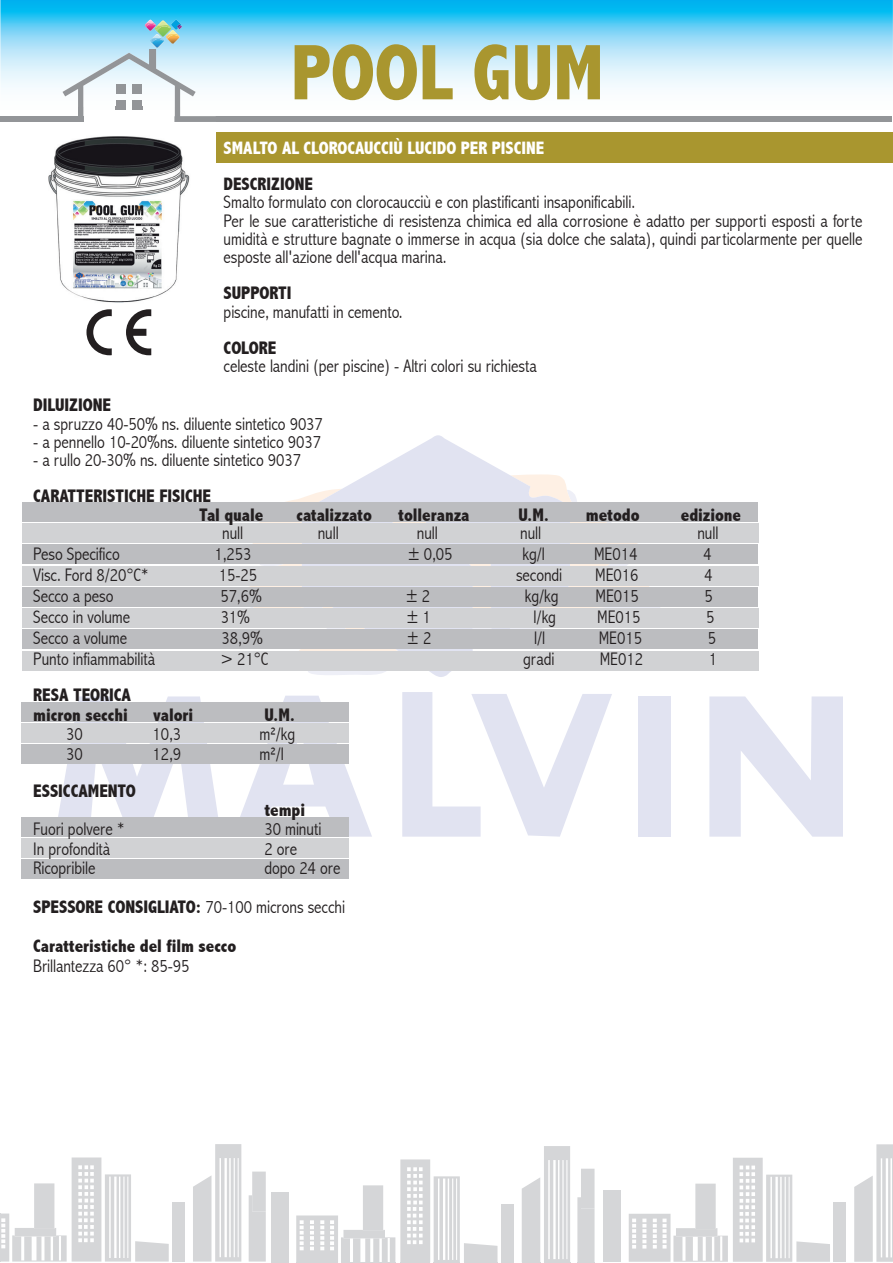
<style>
.page{position:relative;width:893px;height:1263px;background:#fff}
.page>*{position:absolute;margin:0;border:0;box-sizing:border-box;transform-origin:0 0}
.t1{font:800 condensed 79.5px "Abadi";color:#a9962f}
.t2{font:300 condensed 18.15px/18.1px "Abadi";letter-spacing:-.005em;color:#231f20}
.t3{font:800 condensed 18.15px/39px "Abadi";letter-spacing:-.005em;color:#231f20}
.t4{font:800 condensed 18px "Abadi";color:#fff}
.t5{font:800 condensed 18px "Abadi";color:#231f20}
.s1{font-weight:300}
</style>
<div class="page">
<svg style="left:0;top:0;width:893px;height:93px"></svg>
<div style="left:833px;top:1202px;width:13px;height:60px;background:#d5d6d8"></div>
<svg style="left:854px;top:1144px;width:39px;height:118px"></svg>
<div style="left:604px;top:1190px;width:17px;height:72px;background:#d5d6d8"></div>
<svg style="left:629px;top:1158px;width:201px;height:104px"></svg>
<svg style="left:577px;top:1169px;width:17px;height:94px"></svg>
<svg style="left:522px;top:1146px;width:48px;height:117px"></svg>
<svg style="left:296px;top:1159px;width:218px;height:104px"></svg>
<svg style="left:249px;top:1171px;width:40px;height:92px"></svg>
<div style="left:172px;top:1202px;width:13px;height:59px;background:#d5d6d8"></div>
<svg style="left:193px;top:1144px;width:48px;height:117px"></svg>
<svg style="left:0;top:1157px;width:169px;height:104px"></svg>
<svg style="left:236px;top:491px;width:414px;height:160px"></svg>
<svg style="left:302px;top:435px;width:268px;height:242px"></svg>
<div style="left:638px;top:696px;width:32px;height:141px;background:#e1e3f1"></div>
<svg style="left:709px;top:696px;width:134px;height:141px"></svg>
<svg style="left:58px;top:696px;width:160px;height:121px"></svg>
<svg style="left:240px;top:696px;width:132px;height:141px"></svg>
<svg style="left:402px;top:692px;width:210px;height:145px"></svg>
<div style="left:22px;top:503px;width:736px;height:19px;background:#bcbdc0"></div>
<div style="left:22px;top:524px;width:737px;height:19px;background:#d1d2d4"></div>
<div style="left:0;top:116px;width:84px;height:6px;background:#939598"></div>
<div style="left:175px;top:116px;width:717px;height:6px;background:#939598"></div>
<div style="left:216px;top:133px;width:677px;height:30px;background:#a9962f"></div>
<img style="left:48px;top:116px;width:142px;height:201px">
<img style="left:48px;top:116px;width:36px;height:6px">
<svg style="left:63px;top:20px;width:133px;height:96px"></svg>
<img style="left:175px;top:116px;width:40px;height:6px">
<svg style="left:86px;top:309px;width:26px;height:46px"></svg>
<svg style="left:126px;top:309px;width:25px;height:46px"></svg>
<div style="left:21px;top:702px;width:328px;height:20px;background:#bcbdc0"></div>
<div style="left:21px;top:723px;width:328px;height:20px;background:#d1d2d4"></div>
<div style="left:22px;top:545px;width:736px;height:19px;background:#bcbdc0"></div>
<div style="left:21px;top:744px;width:328px;height:20px;background:#bcbdc0"></div>
<div style="left:22px;top:587px;width:736px;height:20px;background:#bcbdc0"></div>
<div style="left:22px;top:608px;width:737px;height:20px;background:#d1d2d4"></div>
<div style="left:22px;top:629px;width:736px;height:20px;background:#bcbdc0"></div>
<div style="left:22px;top:566px;width:737px;height:20px;background:#d1d2d4"></div>
<div style="left:22px;top:651px;width:737px;height:19px;background:#d1d2d4"></div>
<div style="left:21px;top:817px;width:328px;height:20px;background:#bcbdc0"></div>
<div style="left:21px;top:838px;width:328px;height:20px;background:#d1d2d4"></div>
<div style="left:21px;top:859px;width:328px;height:20px;background:#bcbdc0"></div>
<h1 class="t1" style="left:291px;top:27px;width:314px">POOL GUM</h1>
<p class="t4" style="left:224px;top:137px;width:322px">SMALTO AL CLOROCAUCCIÙ LUCIDO PER PISCINE</p>
<p class="t5" style="left:224px;top:174px;width:91px">DESCRIZIONE</p>
<p class="t2" style="left:224px;top:193px;width:640px">Smalto formulato con clorocaucciù e con plastificanti insaponificabili.<br>Per le sue caratteristiche di resistenza chimica ed alla corrosione è adatto per supporti esposti a forte umidità e strutture bagnate o immerse in acqua (sia dolce che salata), quindi particolarmente per quelle esposte all'azione dell'acqua marina.</p>
<p class="t3" style="left:224px;top:274px;width:69px">SUPPORTI</p>
<p class="t2" style="left:224px;top:302px;width:180px">piscine, manufatti in cemento.</p>
<p class="t3" style="left:224px;top:328px;width:54px">COLORE</p>
<p class="t2" style="left:224px;top:357px;width:315px">celeste landini (per piscine) - Altri colori su richiesta</p>
<p class="t3" style="left:33px;top:386px;width:79px">DILUIZIONE</p>
<p class="t2" style="left:33px;top:414px;width:291px">- a spruzzo 40-50% ns. diluente sintetico 9037</p>
<p class="t2" style="left:33px;top:433px;width:289px">- a pennello 10-20%ns. diluente sintetico 9037</p>
<p class="t2" style="left:33px;top:451px;width:269px">- a rullo 20-30% ns. diluente sintetico 9037</p>
<p class="t3" style="left:199px;top:487px;width:65px;line-height:18.1px;text-indent:-166px">CARATTERISTICHE FISICHE<br>Tal quale</p>
<p class="t3" style="left:296px;top:495px;width:77px">catalizzato</p>
<p class="t3" style="left:398px;top:495px;width:73px">tolleranza</p>
<p class="t3" style="left:518px;top:495px;width:32px">U.M.</p>
<p class="t3" style="left:586px;top:495px;width:55px">metodo</p>
<p class="t3" style="left:681px;top:495px;width:62px">edizione</p>
<p class="t2" style="left:222px;top:524px;width:23px">null</p>
<p class="t2" style="left:318px;top:524px;width:23px">null</p>
<p class="t2" style="left:417px;top:524px;width:23px">null</p>
<p class="t2" style="left:520px;top:524px;width:23px">null</p>
<p class="t2" style="left:697px;top:524px;width:23px">null</p>
<p class="t2" style="left:33px;top:545px;width:88px">Peso Specifico</p>
<p class="t2" style="left:215px;top:545px;width:38px">1,253</p>
<p class="t2" style="left:408px;top:545px;width:46px">± 0,05</p>
<p class="t2" style="left:522px;top:545px;width:24px">kg/l</p>
<p class="t2" style="left:594px;top:545px;width:45px">ME014</p>
<p class="t2" style="left:703px;top:545px;width:10px">4</p>
<p class="t2" style="left:33px;top:566px;width:117px">Visc. Ford 8/20°C*</p>
<p class="t2" style="left:219px;top:566px;width:40px">15-25</p>
<p class="t2" style="left:516px;top:566px;width:48px">secondi</p>
<p class="t2" style="left:595px;top:566px;width:45px">ME016</p>
<p class="t2" style="left:704px;top:566px;width:10px">4</p>
<p class="t2" style="left:33px;top:587px;width:82px">Secco a peso</p>
<p class="t2" style="left:220px;top:587px;width:43px">57,6%</p>
<p class="t2" style="left:406px;top:587px;width:26px">± 2</p>
<p class="t2" style="left:525px;top:587px;width:35px">kg/kg</p>
<p class="t2" style="left:595px;top:587px;width:45px">ME015</p>
<p class="t2" style="left:705px;top:587px;width:10px">5</p>
<p class="t2" style="left:33px;top:608px;width:99px">Secco in volume</p>
<p class="t2" style="left:221px;top:608px;width:31px">31%</p>
<p class="t2" style="left:406px;top:608px;width:26px">± 1</p>
<p class="t2" style="left:534px;top:608px;width:24px">l/kg</p>
<p class="t2" style="left:597px;top:608px;width:45px">ME015</p>
<p class="t2" style="left:706px;top:608px;width:10px">5</p>
<p class="t2" style="left:33px;top:629px;width:95px">Secco a volume</p>
<p class="t2" style="left:222px;top:629px;width:43px">38,9%</p>
<p class="t2" style="left:407px;top:629px;width:26px">± 2</p>
<p class="t2" style="left:534px;top:629px;width:13px">l/l</p>
<p class="t2" style="left:599px;top:629px;width:45px">ME015</p>
<p class="t2" style="left:708px;top:629px;width:10px">5</p>
<p class="t2" style="left:33px;top:650px;width:123px">Punto infiammabilità</p>
<p class="t2" style="left:221px;top:650px;width:49px">&gt; 21°C</p>
<p class="t2" style="left:523px;top:650px;width:33px">gradi</p>
<p class="t2" style="left:600px;top:650px;width:45px">ME012</p>
<p class="t2" style="left:709px;top:650px;width:10px">1</p>
<p class="t3" style="left:33px;top:685px;width:99px;line-height:19.5px">RESA TEORICA micron secchi</p>
<p class="t3" style="left:153px;top:695px;width:41px">valori</p>
<p class="t3" style="left:264px;top:695px;width:32px">U.M.</p>
<p class="t2" style="left:66px;top:725px;width:18px">30</p>
<p class="t2" style="left:153px;top:725px;width:30px">10,3</p>
<p class="t2" style="left:259px;top:725px;width:37px">m²/kg</p>
<p class="t2" style="left:66px;top:744px;width:18px">30</p>
<p class="t2" style="left:153px;top:744px;width:30px">12,9</p>
<p class="t2" style="left:259px;top:744px;width:26px">m²/l</p>
<p class="t3" style="left:33px;top:772px;width:104px">ESSICCAMENTO</p>
<p class="t3" style="left:264px;top:790px;width:42px">tempi</p>
<p class="t2" style="left:33px;top:820px;width:93px">Fuori polvere *</p>
<p class="t2" style="left:264px;top:820px;width:58px">30 minuti</p>
<p class="t2" style="left:33px;top:839px;width:79px">In profondità</p>
<p class="t2" style="left:264px;top:839px;width:34px">2 ore</p>
<p class="t2" style="left:33px;top:859px;width:64px">Ricopribile</p>
<p class="t3" style="left:33px;top:848px;width:313px;text-indent:231px"><span class="s1">dopo 24 ore<br></span>SPESSORE CONSIGLIATO: <span class="s1">70-100 microns secchi<br></span>Caratteristiche del film secco</p>
<p class="t2" style="left:33px;top:956px;width:158px">Brillantezza 60° *: 85-95</p>
</div>
